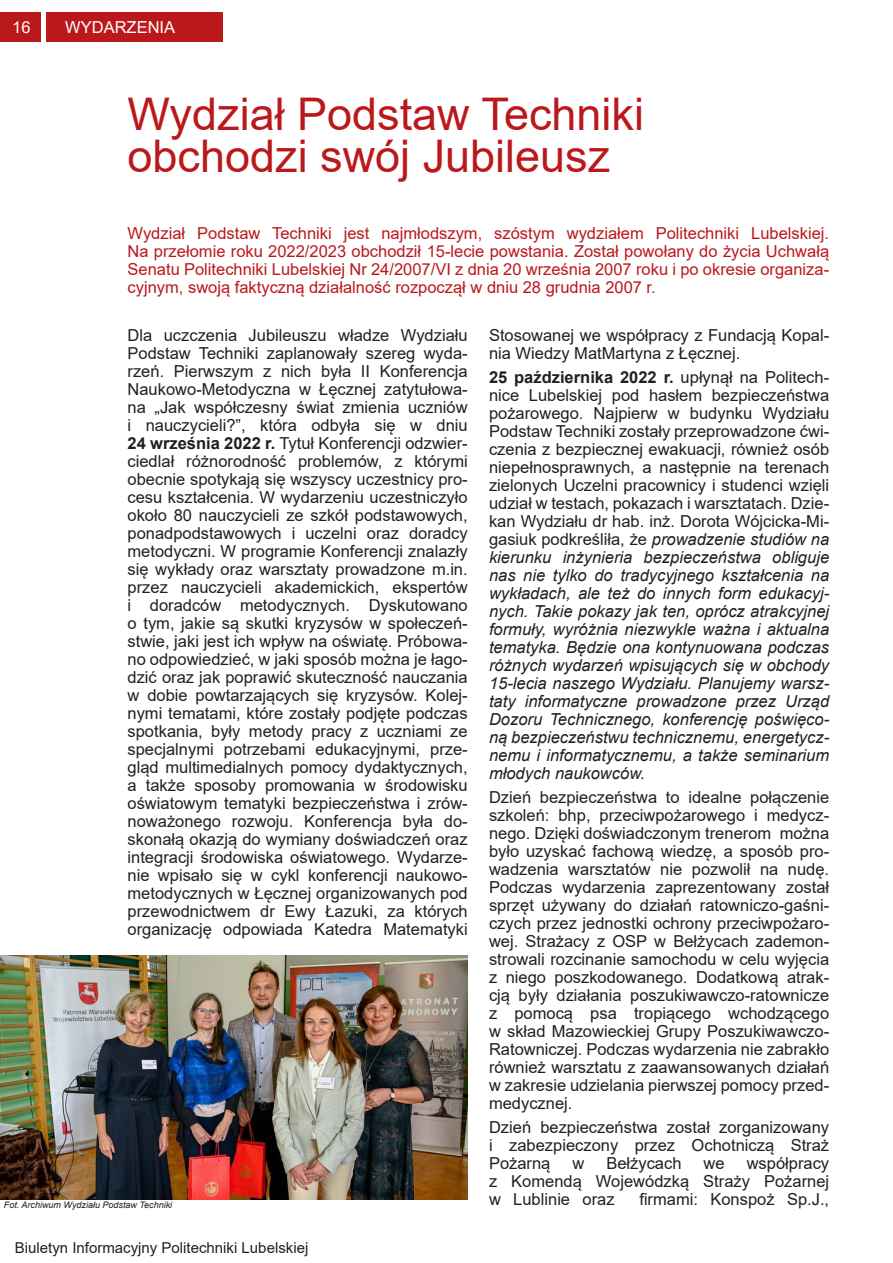
<style>
.page{position:relative;width:893px;height:1263px;background:#fff}
.page>*{position:absolute;margin:0;border:0;box-sizing:border-box;transform-origin:0 0}
.t1{font:45px/42px "Arial";color:#bb181c}
.t2{font:16.5px/18px "Arial";color:#231f20;text-align:justify}
.t3{font:italic 16.5px/18px "Arial";color:#231f20;text-align:justify}
.t4{font:16.5px/18px "Arial";color:#bb181c;text-align:justify}
.t5{font:16.5px "Arial";color:#fff}
.t6{font:15px "Arial";color:#231f20}
.t7{font:italic 9px "Arial";color:#231f20}
.s1{font-weight:700}
.s2{font-weight:700;font-style:normal}
.s3{font-style:normal}
</style>
<div class="page">
<div style="left:0;top:13px;width:222px;height:29px;background:#bb181c"></div>
<hr style="left:42px;top:11px;width:4px;height:33px;background:#fff">
<img style="left:0;top:956px;width:468px;height:243px">
<p class="t5" style="left:12px;top:16px;width:20px">16</p>
<p class="t5" style="left:65px;top:16px;width:112px">WYDARZENIA</p>
<p class="t1" style="left:128px;top:92px;width:518px">Wydział Podstaw Techniki obchodzi swój Jubileusz</p>
<p class="t4" style="left:128px;top:224px;width:703px">Wydział Podstaw Techniki jest najmłodszym, szóstym wydziałem Politechniki Lubelskiej.<br>Na przełomie roku 2022/2023 obchodził 15-lecie powstania. Został powołany do życia Uchwałą Senatu Politechniki Lubelskiej Nr 24/2007/VI z dnia 20 września 2007 roku i po okresie organiza&shy;cyjnym, swoją faktyczną działalność rozpoczął w dniu 28 grudnia 2007 r.</p>
<p class="t2" style="left:128px;top:326px;width:342px">Dla uczczenia Jubileuszu władze Wydziału Podstaw Techniki zaplanowały szereg wyda&shy;rzeń. Pierwszym z nich była II Konferencja Naukowo-Metodyczna w Łęcznej zatytułowa&shy;na „Jak współczesny świat zmienia uczniów i nauczycieli?”, która odbyła się w dniu <span class="s1">24 września 2022 r.</span> Tytuł Konferencji odzwier&shy;ciedlał różnorodność problemów, z którymi obecnie spotykają się wszyscy uczestnicy pro&shy;cesu kształcenia. W wydarzeniu uczestniczyło około 80 nauczycieli ze szkół podstawowych, ponadpodstawowych i uczelni oraz doradcy metodyczni. W programie Konferencji znalazły się wykłady oraz warsztaty prowadzone m.in. przez nauczycieli akademickich, ekspertów i doradców metodycznych. Dyskutowano o tym, jakie są skutki kryzysów w społeczeń&shy;stwie, jaki jest ich wpływ na oświatę. Próbowa&shy;no odpowiedzieć, w jaki sposób można je łago&shy;dzić oraz jak poprawić skuteczność nauczania w dobie powtarzających się kryzysów. Kolej&shy;nymi tematami, które zostały podjęte podczas spotkania, były metody pracy z uczniami ze specjalnymi potrzebami edukacyjnymi, prze&shy;gląd multimedialnych pomocy dydaktycznych, a także sposoby promowania w środowisku oświatowym tematyki bezpieczeństwa i zrów&shy;noważonego rozwoju. Konferencja była do&shy;skonałą okazją do wymiany doświadczeń oraz integracji środowiska oświatowego. Wydarze&shy;nie wpisało się w cykl konferencji naukowo&shy;metodycznych w Łęcznej organizowanych pod przewodnictwem dr Ewy Łazuki, za których organizację odpowiada Katedra Matematyki</p>
<p class="t2" style="left:489px;top:326px;width:342px">Stosowanej we współpracy z Fundacją Kopal&shy;nia Wiedzy MatMartyna z Łęcznej.</p>
<p class="t3" style="left:489px;top:368px;width:342px"><span class="s2">25 października 2022 r.</span> <span class="s3">upłynął na Politech&shy;nice Lubelskiej pod hasłem bezpieczeństwa pożarowego. Najpierw w budynku Wydziału Podstaw Techniki zostały przeprowadzone ćwi&shy;czenia z bezpiecznej ewakuacji, również osób niepełnosprawnych, a następnie na terenach zielonych Uczelni pracownicy i studenci wzięli udział w testach, pokazach i warsztatach. Dzie&shy;kan Wydziału dr hab. inż. Dorota Wójcicka-Mi&shy;gasiuk podkreśliła, że</span> prowadzenie studiów na kierunku inżynieria bezpieczeństwa obliguje nas nie tylko do tradycyjnego kształcenia na wykładach, ale też do innych form edukacyj&shy;nych. Takie pokazy jak ten, oprócz atrakcyjnej formuły, wyróżnia niezwykle ważna i aktualna tematyka. Będzie ona kontynuowana podczas różnych wydarzeń wpisujących się w obchody 15-lecia naszego Wydziału. Planujemy warsz&shy;taty informatyczne prowadzone przez Urząd Dozoru Technicznego, konferencję poświęco&shy;ną bezpieczeństwu technicznemu, energetycz&shy;nemu i informatycznemu, a także seminarium młodych naukowców.</p>
<p class="t2" style="left:489px;top:788px;width:342px">Dzień bezpieczeństwa to idealne połączenie szkoleń: bhp, przeciwpożarowego i medycz&shy;nego. Dzięki doświadczonym trenerom można było uzyskać fachową wiedzę, a sposób pro&shy;wadzenia warsztatów nie pozwolił na nudę.<br>Podczas wydarzenia zaprezentowany został sprzęt używany do działań ratowniczo-gaśni&shy;czych przez jednostki ochrony przeciwpożaro&shy;wej. Strażacy z OSP w Bełżycach zademon&shy;strowali rozcinanie samochodu w celu wyjęcia z niego poszkodowanego. Dodatkową atrak&shy;cją były działania poszukiwawczo-ratownicze z pomocą psa tropiącego wchodzącego</p>
<p class="t2" style="left:489px;top:1022px;width:342px">w skład Mazowieckiej Grupy Poszukiwawczo-Ratowniczej. Podczas wydarzenia nie zabrakło również warsztatu z zaawansowanych działań w zakresie udzielania pierwszej pomocy przed&shy;medycznej.</p>
<p class="t2" style="left:489px;top:1118px;width:342px">Dzień bezpieczeństwa został zorganizowany i zabezpieczony przez Ochotniczą Straż Pożarną</p>
<p class="t2" style="left:489px;top:1154px;width:342px;text-indent:258px">współpracy z Komendą Wojewódzką Straży Pożarnej w Lublinie oraz</p>
<p class="t2" style="left:572px;top:1154px;width:13px">w</p>
<p class="t2" style="left:606px;top:1154px;width:77px">Bełżycach</p>
<p class="t2" style="left:704px;top:1154px;width:23px">we</p>
<p class="t2" style="left:639px;top:1190px;width:191px">firmami: Konspoż Sp.J.,</p>
<p class="t7" style="left:4px;top:1199px;width:170px">Fot. Archiwum Wydziału Podstaw Techniki</p>
<p class="t6" style="left:15px;top:1238px;width:295px">Biuletyn Informacyjny Politechniki Lubelskiej</p>
</div>
